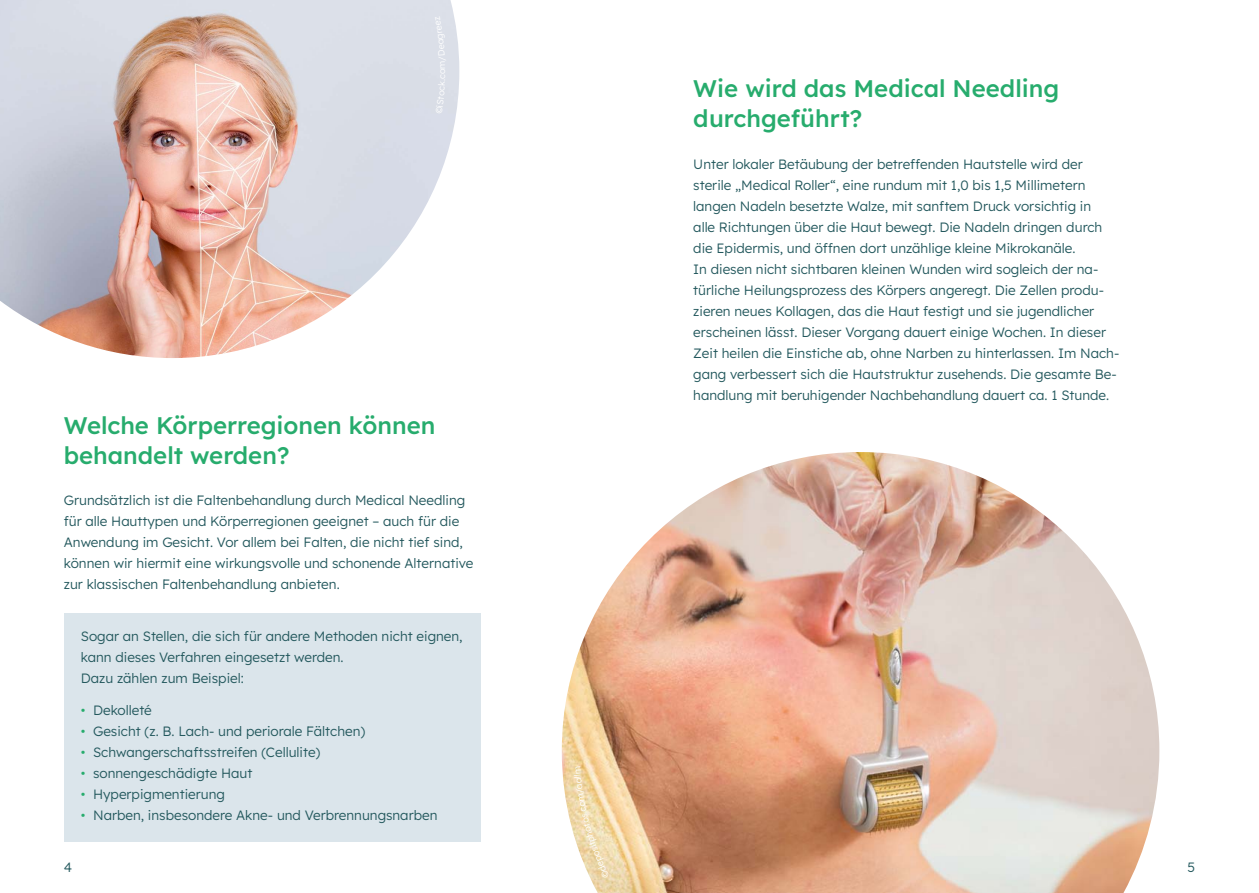
<style>
.page{position:relative;width:1259px;height:893px;background:#fff}
.page>*{position:absolute;margin:0;border:0;box-sizing:border-box;transform-origin:0 0}
.t1{font:500 24px/30px "Lexend";color:#27ac6d}
.t2{font:300 13.5px/21px "Lexend";color:#23585d}
.t3{font:300 9px "Lexend";color:#fff}
.s1{color:#27ac6d}
</style>
<div class="page">
<img style="left:562px;top:452px;width:597px;height:441px">
<div style="left:64px;top:613px;width:416px;height:229px;background:#dbe5eb"></div>
<img style="left:0;top:0;width:459px;height:358px">
<svg style="left:574px;top:766px;width:35px;height:113px;background:#f1dbaf"></svg>
<svg style="left:435px;top:74px;width:10px;height:40px"></svg>
<svg style="left:435px;top:16px;width:11px;height:52px"></svg>
<p class="t3" style="left:435px;top:74px;width:7px;rotate:-90deg">o</p>
<h1 class="t1" style="left:64px;top:409px;width:373px">Welche Körperregionen können behandelt werden?</h1>
<p class="t2" style="left:64px;top:489px;width:411px">Grundsätzlich ist die Faltenbehandlung durch Medical Needling für alle Hauttypen und Körperregionen geeignet – auch für die Anwendung im Gesicht. Vor allem bei Falten, die nicht tief sind, können wir hiermit eine wirkungsvolle und schonende Alternative zur klassischen Faltenbehandlung anbieten.</p>
<p class="t2" style="left:81px;top:625px;width:383px">Sogar an Stellen, die sich für andere Methoden nicht eignen, kann dieses Verfahren eingesetzt werden.<br>Dazu zählen zum Beispiel:</p>
<p class="t2" style="left:81px;top:699px;width:73px"><span class="s1">•</span> Dekolleté</p>
<p class="t2" style="left:81px;top:720px;width:286px"><span class="s1">•</span> Gesicht (z. B. Lach- und periorale Fältchen)</p>
<p class="t2" style="left:81px;top:741px;width:241px"><span class="s1">•</span> Schwangerschaftsstreifen (Cellulite)</p>
<p class="t2" style="left:81px;top:762px;width:173px"><span class="s1">•</span> sonnengeschädigte Haut</p>
<p class="t2" style="left:81px;top:783px;width:146px"><span class="s1">•</span> Hyperpigmentierung</p>
<p class="t2" style="left:81px;top:804px;width:358px"><span class="s1">•</span> Narben, insbesondere Akne- und Verbrennungsnarben</p>
<h1 class="t1" style="left:693px;top:72px;width:367px">Wie wird das Medical Needling durchgeführt?</h1>
<p class="t2" style="left:693px;top:153px;width:427px">Unter lokaler Betäubung der betreffenden Hautstelle wird der sterile „Medical Roller“, eine rundum mit 1,0 bis 1,5 Millimetern langen Nadeln besetzte Walze, mit sanftem Druck vorsichtig in<br>alle Richtungen über die Haut bewegt. Die Nadeln dringen durch die Epidermis, und öffnen dort unzählige kleine Mikrokanäle.<br>In diesen nicht sichtbaren kleinen Wunden wird sogleich der na&shy;türliche Heilungsprozess des Körpers angeregt. Die Zellen produ&shy;zieren neues Kollagen, das die Haut festigt und sie jugendlicher erscheinen lässt. Dieser Vorgang dauert einige Wochen. In dieser Zeit heilen die Einstiche ab, ohne Narben zu hinterlassen. Im Nach&shy;gang verbessert sich die Hautstruktur zusehends. Die gesamte Be&shy;handlung mit beruhigender Nachbehandlung dauert ca. 1 Stunde.</p>
<p class="t2" style="left:64px;top:856px;width:10px">4</p>
<p class="t2" style="left:1187px;top:856px;width:9px">5</p>
</div>
